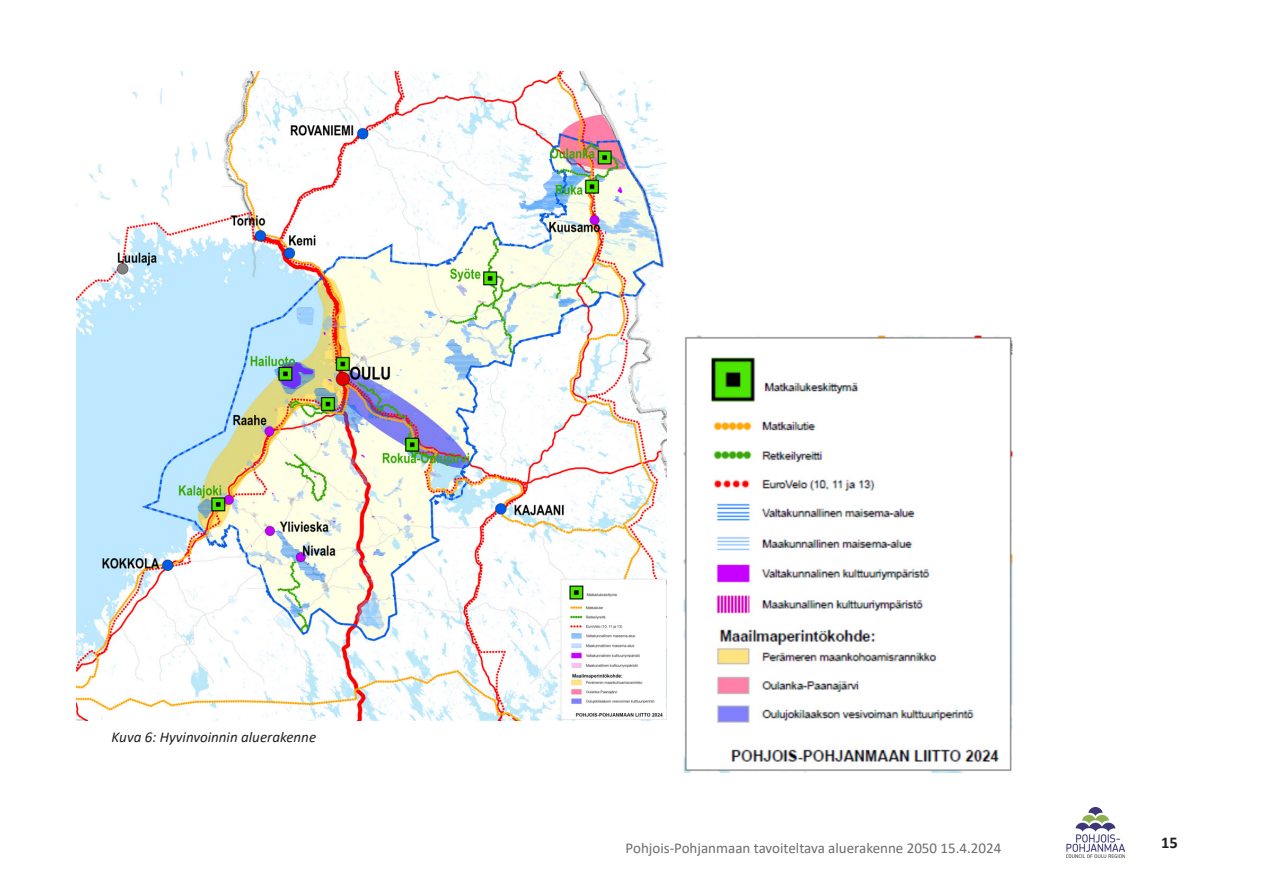
<style>
.page{position:relative;width:1263px;height:893px;background:#fff}
.page>*{position:absolute;margin:0;border:0;box-sizing:border-box;transform-origin:0 0}
.t1{font:700 16.5px "Calibri";color:#231f20}
.t2{font:15px "Calibri";color:#6c6d70}
.Kappaletyyli_3{font:italic 15px "Calibri";color:#231f20}
</style>
<div class="page">
<img style="left:1066px;top:808px;width:59px;height:50px">
<img style="left:77px;top:72px;width:589px;height:648px">
<img style="left:684px;top:336px;width:328px;height:436px">
<p class="Kappaletyyli_3" style="left:112px;top:726px;width:206px">Kuva 6: Hyvinvoinnin aluerakenne</p>
<p class="t2" style="left:626px;top:838px;width:377px">Pohjois-Pohjanmaan tavoiteltava aluerakenne 2050 15.4.2024</p>
<p class="t1" style="left:1161px;top:831px;width:18px">15</p>
</div>
